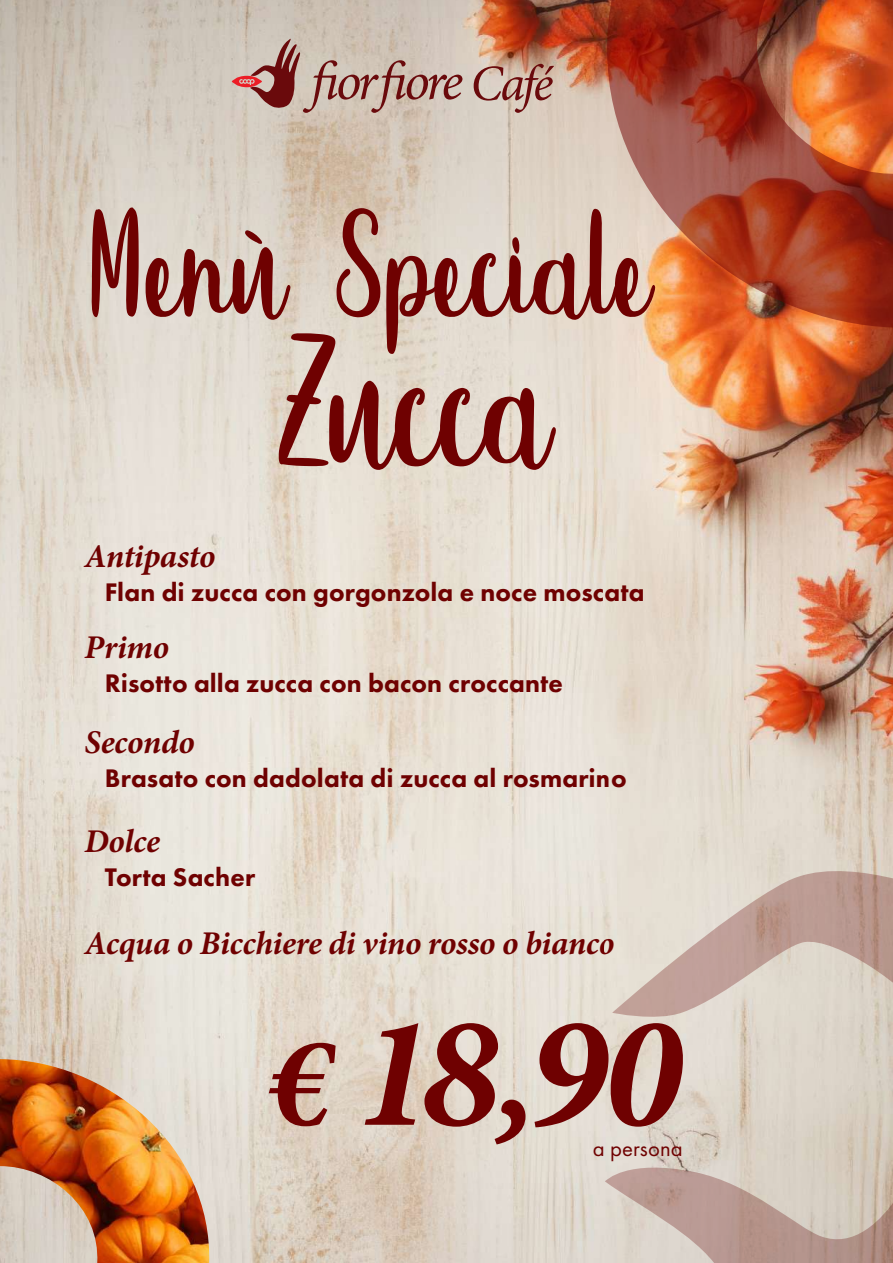
<style>
.page{position:relative;width:893px;height:1263px;background:#fff}
.page>*{position:absolute;margin:0;border:0;box-sizing:border-box;transform-origin:0 0}
.t1{font:216.9px "Sweet Hipster";color:#6f0101}
.t2{font:176.85px "Sweet Hipster";letter-spacing:.005em;color:#6f0101}
.t3{font:italic 700 160.05px "Minion Pro";color:#6f0101}
.t4{font:italic 700 33.15px "Minion Pro";letter-spacing:-.01em;color:#6f0101}
.t5{font:800 26.4px "Futura PT";letter-spacing:.005em;color:#6f0101}
.t6{font:22.65px "Futura PT";color:#6f0101}
.s1{font-size:129px}
</style>
<div class="page">
<img style="left:0;top:0;width:893px;height:1263px">
<svg style="left:605px;top:504px;width:288px;height:759px"></svg>
<svg style="left:474px;top:64px;width:80px;height:49px"></svg>
<svg style="left:232px;top:39px;width:230px;height:74px"></svg>
<img style="left:607px;top:0;width:286px;height:328px">
<img style="left:0;top:1059px;width:213px;height:204px">
<h2 class="t2" style="left:85px;top:188px;width:567px">Menù Speciale</h2>
<h1 class="t1" style="left:277px;top:309px;width:275px">Zucca</h1>
<p class="t4" style="left:85px;top:533px;width:132px">Antipasto</p>
<p class="t5" style="left:105px;top:576px;width:541px">Flan di zucca con gorgonzola e noce moscata</p>
<p class="t4" style="left:85px;top:624px;width:86px">Primo</p>
<p class="t5" style="left:105px;top:667px;width:460px">Risotto alla zucca con bacon croccante</p>
<p class="t4" style="left:85px;top:718px;width:112px">Secondo</p>
<p class="t5" style="left:105px;top:761px;width:523px">Brasato con dadolata di zucca al rosmarino</p>
<p class="t4" style="left:85px;top:818px;width:77px">Dolce</p>
<p class="t5" style="left:105px;top:861px;width:152px">Torta Sacher</p>
<p class="t4" style="left:85px;top:919px;width:532px">Acqua o Bicchiere di vino rosso o bianco</p>
<h3 class="t3" style="left:267px;top:959px;width:416px"><span class="s1">€</span> 18,90</h3>
<p class="t6" style="left:593px;top:1135px;width:92px">a persona</p>
</div>
